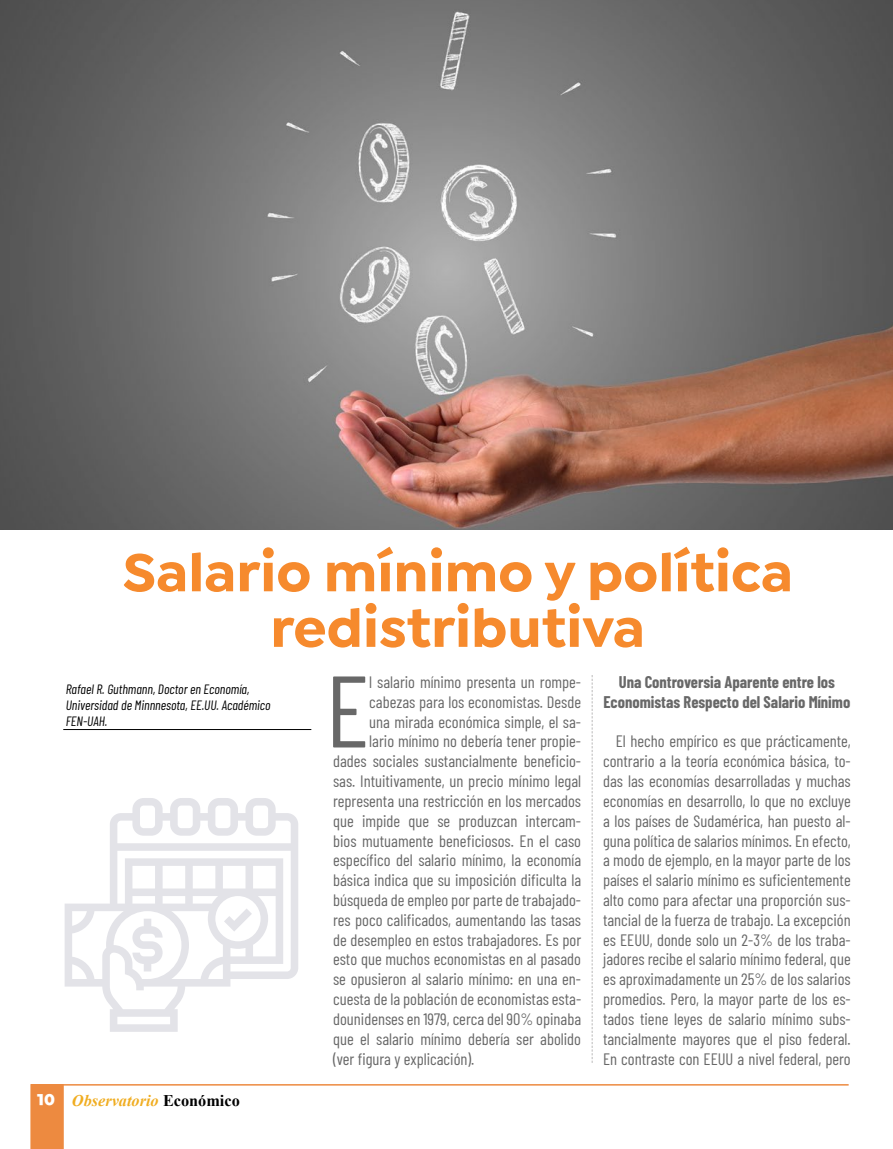
<style>
.page{position:relative;width:893px;height:1149px;background:#fff}
.page>*{position:absolute;margin:0;border:0;box-sizing:border-box;transform-origin:0 0}
.t1{font:101.4px "Barlow Condensed";color:#686868}
.t2{font:700 57px/55.5px "Isidora Sans";color:#f68a2d;text-align:center}
.t3{font:16.5px/19.8px "Barlow Condensed";color:#686868;text-align:justify}
.t4{font:700 16.5px/19.8px "Barlow Condensed";color:#686868;text-align:center}
.t5{font:italic 700 16.2px "Times New Roman";color:#f0ad21}
.t6{font:italic 13.5px/16.2px "Barlow Condensed";color:#000}
.s1{font-family:"Isidora Sans";font-weight:900;font-style:normal;color:#fff}
.s2{font-style:normal;color:#000}
</style>
<div class="page">
<hr style="left:63px;top:1083px;width:786px;height:2px;background:#ed8a40">
<svg style="left:30px;top:1083px;width:34px;height:65px;background:#ed8d46"></svg>
<hr style="left:63px;top:729px;width:248px;height:1px;background:#000">
<svg style="left:592px;top:675px;width:1px;height:387px"></svg>
<img style="left:0;top:0;width:893px;height:529px">
<svg style="left:65px;top:798px;width:233px;height:233px"></svg>
<h2 class="t2" style="left:122px;top:544px;width:672px">Salario mínimo y política redistributiva</h2>
<p class="t6" style="left:66px;top:679px;width:206px">Rafael R. Guthmann, Doctor en Economía,<br>Universidad de Minnnesota, EE.UU. Académico<br>FEN-UAH.</p>
<p class="t4" style="left:603px;top:671px;width:248px">Una Controversia Aparente entre los<br>Economistas Respecto del Salario Mínimo</p>
<p class="t3" style="left:603px;top:730px;width:249px;text-indent:13px">El hecho empírico es que prácticamente, contrario a la teoría económica básica, to&shy;das las economías desarrolladas y muchas economías en desarrollo, lo que no excluye a los países de Sudamérica, han puesto al&shy;guna política de salarios mínimos. En efecto, a modo de ejemplo, en la mayor parte de los países el salario mínimo es suficientemente alto como para afectar una proporción sus&shy;tancial de la fuerza de trabajo. La excepción es EEUU, donde solo un 2-3% de los traba&shy;jadores recibe el salario mínimo federal, que es aproximadamente un 25% de los salarios promedios. Pero, la mayor parte de los es&shy;tados tiene leyes de salario mínimo subs&shy;tancialmente mayores que el piso federal.<br>En contraste con EEUU a nivel federal, pero</p>
<h1 class="t1" style="left:326px;top:638px;width:45px">E</h1>
<p class="t3" style="left:369px;top:670px;width:213px">l salario mínimo presenta un rompe-</p>
<p class="t3" style="left:369px;top:690px;width:213px">cabezas para los economistas. Desde</p>
<p class="t3" style="left:369px;top:710px;width:213px">una mirada económica simple, el sa-</p>
<p class="t3" style="left:369px;top:730px;width:213px">lario mínimo no debería tener propie-</p>
<p class="t3" style="left:333px;top:750px;width:250px">dades sociales sustancialmente beneficio-</p>
<p class="t3" style="left:333px;top:769px;width:250px">sas. Intuitivamente, un precio mínimo legal</p>
<p class="t3" style="left:333px;top:789px;width:250px">representa una restricción en los mercados</p>
<p class="t3" style="left:333px;top:809px;width:250px">que impide que se produzcan intercam-</p>
<p class="t3" style="left:333px;top:829px;width:250px">bios mutuamente beneficiosos. En el caso</p>
<p class="t3" style="left:333px;top:849px;width:250px">específico del salario mínimo, la economía</p>
<p class="t3" style="left:333px;top:868px;width:250px">básica indica que su imposición dificulta la</p>
<p class="t3" style="left:333px;top:888px;width:250px">búsqueda de empleo por parte de trabajado-</p>
<p class="t3" style="left:333px;top:908px;width:250px">res poco calificados, aumentando las tasas</p>
<p class="t3" style="left:333px;top:928px;width:250px">de desempleo en estos trabajadores. Es por</p>
<p class="t3" style="left:333px;top:948px;width:250px">esto que muchos economistas en al pasado</p>
<p class="t3" style="left:333px;top:967px;width:250px">se opusieron al salario mínimo: en una en-</p>
<p class="t3" style="left:333px;top:987px;width:250px">cuesta de la población de economistas esta-</p>
<p class="t3" style="left:333px;top:1007px;width:250px">dounidenses en 1979, cerca del 90% opinaba</p>
<p class="t3" style="left:333px;top:1027px;width:250px">que el salario mínimo debería ser abolido</p>
<p class="t3" style="left:333px;top:1047px;width:143px">(ver figura y explicación).</p>
<p class="t5" style="left:37px;top:1088px;width:204px"><span class="s1">10</span> Observatorio <span class="s2">Económico</span></p>
</div>
